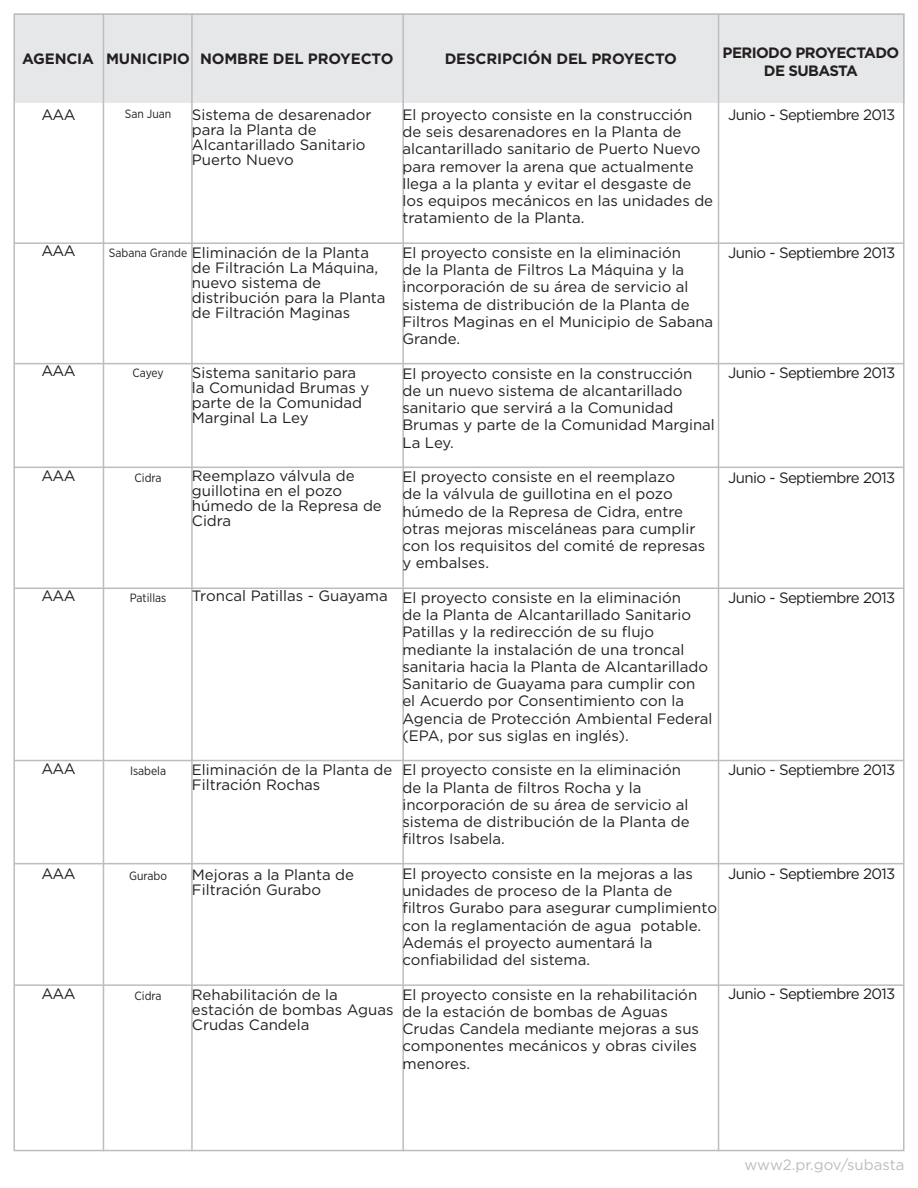
<style>
.page{position:relative;width:918px;height:1188px;background:#fff}
.page>*{position:absolute;margin:0;border:0;box-sizing:border-box;transform-origin:0 0}
.t1{font:15px/17.2px "Gotham";color:#231f20}
.t2{font:15px "Gotham";letter-spacing:-.04em;color:#231f20}
.t3{font:700 15px "Gotham";letter-spacing:-.01em;color:#231f20}
.t4{font:700 15px/18px "Gotham";letter-spacing:-.04em;color:#231f20;text-align:center}
.t5{font:15px "Gotham";color:#bcbdc0}
.t6{font:12px "Gotham Narrow";color:#231f20}
</style>
<div class="page">
<div style="left:14px;top:14px;width:89px;height:89px;background:#e6e7e9"></div>
<div style="left:103px;top:14px;width:90px;height:89px;background:#e6e7e9"></div>
<div style="left:193px;top:14px;width:211px;height:89px;background:#e6e7e9"></div>
<div style="left:404px;top:14px;width:315px;height:89px;background:#e6e7e9"></div>
<div style="left:719px;top:14px;width:185px;height:89px;background:#e6e7e9"></div>
<hr style="left:103px;top:14px;width:1px;height:1137px;background:#bcbdc0">
<hr style="left:191px;top:14px;width:2px;height:1137px;background:#bcbdc0">
<hr style="left:402px;top:14px;width:2px;height:1137px;background:#bcbdc0">
<hr style="left:718px;top:14px;width:1px;height:1137px;background:#bcbdc0">
<hr style="left:14px;top:242px;width:890px;height:2px;background:#bcbdc0">
<hr style="left:14px;top:363px;width:890px;height:1px;background:#bcbdc0">
<hr style="left:14px;top:467px;width:890px;height:1px;background:#bcbdc0">
<hr style="left:14px;top:588px;width:890px;height:1px;background:#bcbdc0">
<hr style="left:14px;top:760px;width:890px;height:1px;background:#bcbdc0">
<hr style="left:14px;top:863px;width:890px;height:1px;background:#bcbdc0">
<hr style="left:14px;top:984px;width:890px;height:2px;background:#bcbdc0">
<p class="t3" style="left:22px;top:49px;width:73px">AGENCIA</p>
<p class="t3" style="left:106px;top:49px;width:85px">MUNICIPIO</p>
<p class="t3" style="left:200px;top:49px;width:195px">NOMBRE DEL PROYECTO</p>
<p class="t3" style="left:445px;top:49px;width:234px">DESCRIPCIÓN DEL PROYECTO</p>
<p class="t4" style="left:723px;top:44px;width:178px">PERIODO PROYECTADO<br>DE SUBASTA</p>
<p class="t1" style="left:41px;top:106px;width:36px">AAA</p>
<p class="t1" style="left:41px;top:242px;width:36px">AAA</p>
<p class="t1" style="left:41px;top:362px;width:36px">AAA</p>
<p class="t1" style="left:41px;top:467px;width:36px">AAA</p>
<p class="t1" style="left:41px;top:587px;width:36px">AAA</p>
<p class="t1" style="left:41px;top:760px;width:36px">AAA</p>
<p class="t1" style="left:41px;top:865px;width:36px">AAA</p>
<p class="t1" style="left:41px;top:985px;width:36px">AAA</p>
<p class="t6" style="left:125px;top:106px;width:48px">San Juan</p>
<p class="t1" style="left:192px;top:107px;width:181px;line-height:15px">Sistema de desarenador para la Planta de<br>Alcantarillado Sanitario<br>Puerto Nuevo</p>
<p class="t1" style="left:192px;top:245px;width:195px;line-height:15px">Eliminación de la Planta de Filtración La Máquina, nuevo sistema de distribución para la Planta de Filtración Maginas</p>
<p class="t6" style="left:109px;top:246px;width:80px">Sabana Grande</p>
<p class="t6" style="left:133px;top:366px;width:33px">Cayey</p>
<p class="t1" style="left:192px;top:365px;width:179px;line-height:15px">Sistema sanitario para la Comunidad Brumas y parte de la Comunidad<br>Marginal La Ley</p>
<p class="t6" style="left:135px;top:471px;width:28px">Cidra</p>
<p class="t1" style="left:192px;top:469px;width:191px;line-height:15px">Reemplazo válvula de guillotina en el pozo húmedo de la Represa de<br>Cidra</p>
<p class="t6" style="left:130px;top:591px;width:38px">Patillas</p>
<p class="t1" style="left:192px;top:587px;width:197px">Troncal Patillas - Guayama</p>
<p class="t6" style="left:130px;top:763px;width:38px">Isabela</p>
<p class="t1" style="left:192px;top:763px;width:202px;line-height:15px">Eliminación de la Planta de<br>Filtración Rochas</p>
<p class="t6" style="left:129px;top:868px;width:39px">Gurabo</p>
<p class="t1" style="left:192px;top:868px;width:164px;line-height:15px">Mejoras a la Planta de<br>Filtración Gurabo</p>
<p class="t6" style="left:135px;top:988px;width:28px">Cidra</p>
<p class="t1" style="left:192px;top:988px;width:203px;line-height:15px">Rehabilitación de la estación de bombas Aguas<br>Crudas Candela</p>
<p class="t1" style="left:402px;top:106px;width:312px">El proyecto consiste en la construcción de seis desarenadores en la Planta de alcantarillado sanitario de Puerto Nuevo para remover la arena que actualmente llega a la planta y evitar el desgaste de los equipos mecánicos en las unidades de tratamiento de la Planta.</p>
<p class="t1" style="left:402px;top:244px;width:312px">El proyecto consiste en la eliminación<br>de la Planta de Filtros La Máquina y la incorporación de su área de servicio al sistema de distribución de la Planta de Filtros Maginas en el Municipio de Sabana Grande.</p>
<p class="t1" style="left:402px;top:365px;width:314px">El proyecto consiste en la construcción de un nuevo sistema de alcantarillado sanitario que servirá a la Comunidad<br>Brumas y parte de la Comunidad Marginal<br>La Ley.</p>
<p class="t1" style="left:402px;top:468px;width:304px">El proyecto consiste en el reemplazo<br>de la válvula de guillotina en el pozo húmedo de la Represa de Cidra, entre otras mejoras misceláneas para cumplir con los requisitos del comité de represas y embalses.</p>
<p class="t1" style="left:402px;top:589px;width:312px">El proyecto consiste en la eliminación<br>de la Planta de Alcantarillado Sanitario Patillas y la redirección de su flujo mediante la instalación de una troncal sanitaria hacia la Planta de Alcantarillado Sanitario de Guayama para cumplir con<br>el Acuerdo por Consentimiento con la Agencia de Protección Ambiental Federal (EPA, por sus siglas en inglés).</p>
<p class="t1" style="left:402px;top:761px;width:289px">El proyecto consiste en la eliminación de la Planta de filtros Rocha y la incorporación de su área de servicio al sistema de distribución de la Planta de filtros Isabela.</p>
<p class="t1" style="left:402px;top:865px;width:316px">El proyecto consiste en la mejoras a las unidades de proceso de la Planta de filtros Gurabo para asegurar cumplimiento con la reglamentación de agua potable.<br>Además el proyecto aumentará la confiabilidad del sistema.</p>
<p class="t1" style="left:402px;top:986px;width:298px">El proyecto consiste en la rehabilitación de la estación de bombas de Aguas<br>Crudas Candela mediante mejoras a sus componentes mecánicos y obras civiles menores.</p>
<p class="t2" style="left:728px;top:106px;width:169px">Junio - Septiembre 2013</p>
<p class="t2" style="left:728px;top:244px;width:169px">Junio - Septiembre 2013</p>
<p class="t2" style="left:728px;top:364px;width:169px">Junio - Septiembre 2013</p>
<p class="t2" style="left:728px;top:469px;width:169px">Junio - Septiembre 2013</p>
<p class="t2" style="left:728px;top:589px;width:169px">Junio - Septiembre 2013</p>
<p class="t2" style="left:728px;top:761px;width:169px">Junio - Septiembre 2013</p>
<p class="t2" style="left:728px;top:865px;width:169px">Junio - Septiembre 2013</p>
<p class="t2" style="left:728px;top:985px;width:169px">Junio - Septiembre 2013</p>
<p class="t5" style="left:744px;top:1156px;width:162px">www2.pr.gov/subasta</p>
</div>
